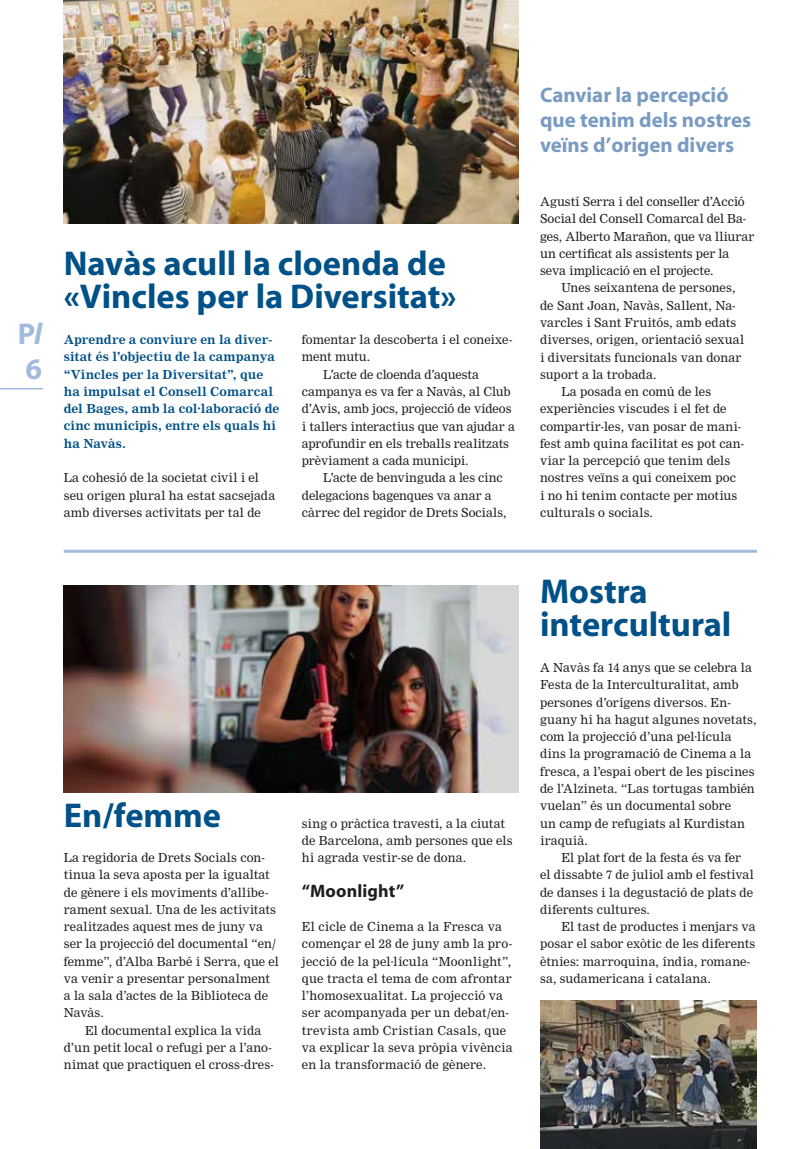
<style>
.page{position:relative;width:808px;height:1149px;background:#fff}
.page>*{position:absolute;margin:0;border:0;box-sizing:border-box;transform-origin:0 0}
.t1{font:700 34.5px/33px "Myriad";color:#005187}
.t2{font:700 30px "Myriad";color:#a2badc}
.t3{font:700 21px/24.8px "Myriad";color:#799bc1}
.t4{font:700 18px "Myriad";letter-spacing:.01em;color:#1d1d1b}
.t5{font:13.5px/17.2px "Nimrod";letter-spacing:.005em;color:#1d1d1b}
.t6{font:13.5px/17.2px "Nimrod Bld";letter-spacing:.005em;color:#005187}
.s1{font-style:italic}
</style>
<div class="page">
<img style="left:64px;top:585px;width:455px;height:207px">
<hr style="left:64px;top:549px;width:693px;height:3px;background:#a2badc">
<img style="left:64px;top:0;width:455px;height:223px">
<img style="left:540px;top:1000px;width:217px;height:148px">
<hr style="left:0;top:388px;width:43px;height:1px;background:#a2badc">
<h2 class="t2" style="left:18px;top:318px;width:26px">P<span class="s1">l</span></h2>
<h2 class="t2" style="left:26px;top:353px;width:18px">6</h2>
<h1 class="t1" style="left:64px;top:248px;width:394px">Navàs acull la cloenda de «Vincles per la Diversitat»</h1>
<p class="t6" style="left:64px;top:332px;width:217px">Aprendre a conviure en la diver&shy;sitat és l’objectiu de la campanya “Vincles per la Diversitat”, que ha impulsat el Consell Comarcal del Bages, amb la col·laboració de cinc municipis, entre els quals hi ha Navàs.</p>
<p class="t5" style="left:64px;top:470px;width:213px">La cohesió de la societat civil i el seu origen plural ha estat sacsejada amb diverses activitats per tal de</p>
<p class="t5" style="left:302px;top:332px;width:212px">fomentar la descoberta i el coneixe-</p>
<p class="t5" style="left:302px;top:349px;width:70px">ment mutu.</p>
<p class="t5" style="left:323px;top:366px;width:157px">L’acte de cloenda d’aquesta</p>
<p class="t5" style="left:302px;top:384px;width:210px">campanya es va fer a Navàs, al Club</p>
<p class="t5" style="left:302px;top:401px;width:211px">d’Avis, amb jocs, projecció de vídeos</p>
<p class="t5" style="left:302px;top:418px;width:214px">i tallers interactius que van ajudar a</p>
<p class="t5" style="left:302px;top:435px;width:209px">aprofundir en els treballs realitzats</p>
<p class="t5" style="left:302px;top:453px;width:168px">prèviament a cada municipi.</p>
<p class="t5" style="left:323px;top:470px;width:181px">L’acte de benvinguda a les cinc</p>
<p class="t5" style="left:302px;top:487px;width:191px">delegacions bagenques va anar a</p>
<p class="t5" style="left:302px;top:504px;width:206px">càrrec del regidor de Drets Socials,</p>
<h1 class="t1" style="left:64px;top:800px;width:159px">En/femme</h1>
<p class="t5" style="left:64px;top:849px;width:217px">La regidoria de Drets Socials con&shy;tinua la seva aposta per la igualtat de gènere i els moviments d’allibe&shy;rament sexual. Una de les activitats realitzades aquest mes de juny va ser la projecció del documental “en/ femme”, d’Alba Barbé i Serra, que el va venir a presentar personalment a la sala d’actes de la Biblioteca de<br>Navàs.</p>
<p class="t5" style="left:64px;top:1022px;width:212px;text-indent:21px">El documental explica la vida d’un petit local o refugi per a l’ano&shy;nimat que practiquen el cross-dres-</p>
<p class="t5" style="left:302px;top:815px;width:212px">sing o pràctica travesti, a la ciutat de Barcelona, amb persones que els hi agrada vestir-se de dona.</p>
<h3 class="t4" style="left:302px;top:880px;width:104px">“Moonlight”</h3>
<p class="t5" style="left:302px;top:918px;width:212px">El cicle de Cinema a la Fresca va començar el 28 de juny amb la pro&shy;jecció de la pel·lícula “Moonlight”, que tracta el tema de com afrontar l’homosexualitat. La projecció va ser acompanyada per un debat/en&shy;trevista amb Cristian Casals, que va explicar la seva pròpia vivència en la transformació de gènere.</p>
<h3 class="t3" style="left:540px;top:84px;width:213px">Canviar la percepció que tenim dels nostres veïns d’origen divers</h3>
<p class="t5" style="left:540px;top:194px;width:216px">Agustí Serra i del conseller d’Acció Social del Consell Comarcal del Ba&shy;ges, Alberto Marañon, que va lliurar un certificat als assistents per la seva implicació en el projecte.</p>
<p class="t5" style="left:561px;top:280px;width:176px">Unes seixantena de persones,</p>
<p class="t5" style="left:540px;top:297px;width:197px">de Sant Joan, Navàs, Sallent, Na-</p>
<p class="t5" style="left:540px;top:315px;width:198px">varcles i Sant Fruitós, amb edats</p>
<p class="t5" style="left:540px;top:332px;width:206px">diverses, origen, orientació sexual</p>
<p class="t5" style="left:540px;top:349px;width:203px">i diversitats funcionals van donar</p>
<p class="t5" style="left:540px;top:366px;width:118px">suport a la trobada.</p>
<p class="t5" style="left:561px;top:384px;width:151px">La posada en comú de les</p>
<p class="t5" style="left:540px;top:401px;width:188px">experiències viscudes i el fet de</p>
<p class="t5" style="left:540px;top:418px;width:203px">compartir-les, van posar de mani-</p>
<p class="t5" style="left:540px;top:435px;width:206px">fest amb quina facilitat es pot can-</p>
<p class="t5" style="left:540px;top:453px;width:192px">viar la percepció que tenim dels</p>
<p class="t5" style="left:540px;top:470px;width:197px">nostres veïns a qui coneixem poc</p>
<p class="t5" style="left:540px;top:487px;width:199px">i no hi tenim contacte per motius</p>
<p class="t5" style="left:540px;top:504px;width:114px">culturals o socials.</p>
<h1 class="t1" style="left:540px;top:576px;width:193px">Mostra intercultural</h1>
<p class="t5" style="left:540px;top:660px;width:218px">A Navàs fa 14 anys que se celebra la<br>Festa de la Interculturalitat, amb persones d’orígens diversos. En&shy;guany hi ha hagut algunes novetats, com la projecció d’una pel·lícula dins la programació de Cinema a la fresca, a l’espai obert de les piscines de l’Alzineta. “Las tortugas también vuelan” és un documental sobre<br>un camp de refugiats al Kurdistan iraquià.</p>
<p class="t5" style="left:540px;top:849px;width:215px;text-indent:21px">El plat fort de la festa és va fer el dissabte 7 de juliol amb el festival de danses i la degustació de plats de diferents cultures.</p>
<p class="t5" style="left:540px;top:918px;width:217px;text-indent:21px">El tast de productes i menjars va posar el sabor exòtic de les diferents ètnies: marroquina, índia, romane&shy;sa, sudamericana i catalana.</p>
</div>
